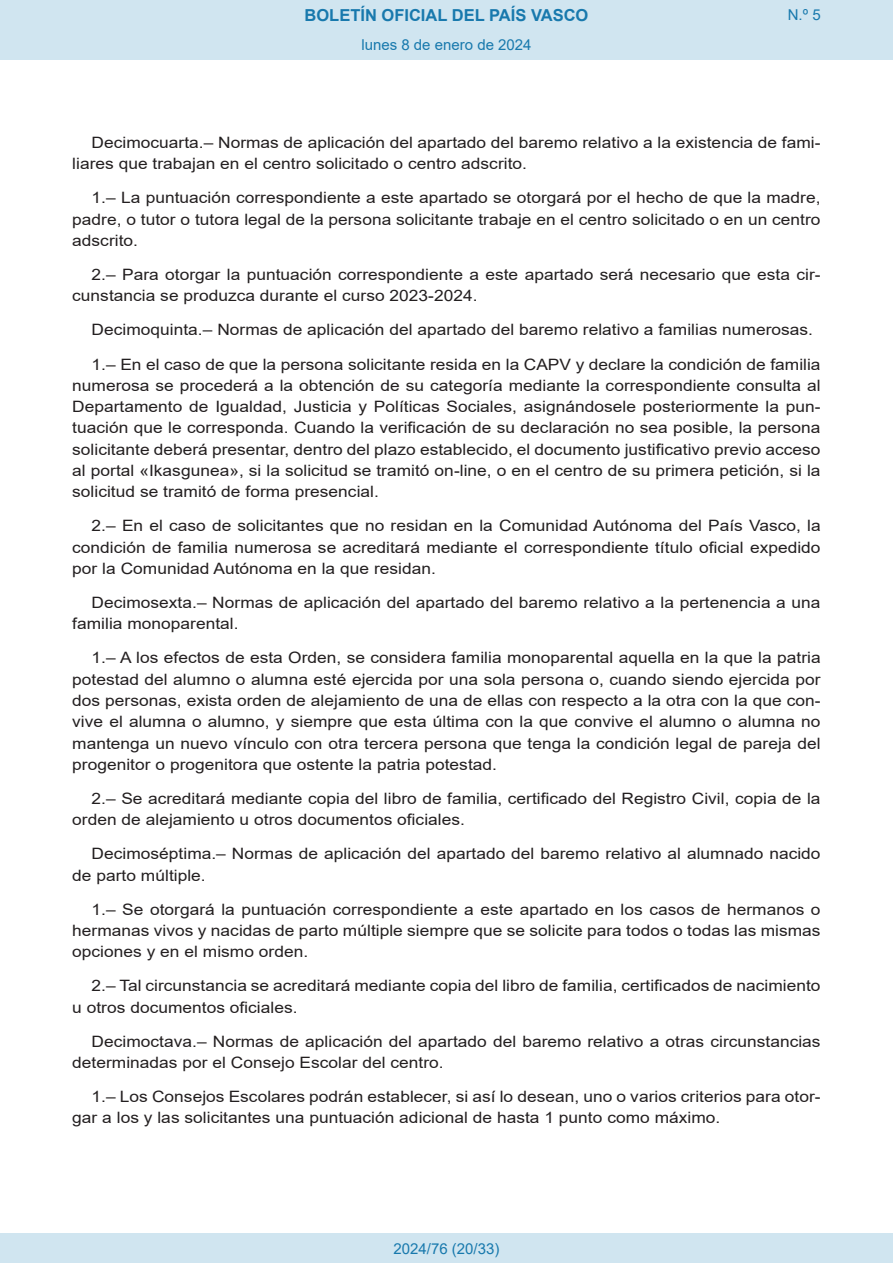
<style>
.page{position:relative;width:893px;height:1263px;background:#fff}
.page>*{position:absolute;margin:0;border:0;box-sizing:border-box;transform-origin:0 0}
.t1{font:700 16.5px "Arial";color:#1879ad}
.BOPVDetalle{font:15.6px/21.3px "Arial";color:#231f20;scale:1.11 1}
.Paginacion_Centro{font:15px "Arial";color:#1879ad}
</style>
<div class="page">
<div style="left:0;top:0;width:893px;height:60px;background:#d0e5f0"></div>
<div style="left:0;top:1233px;width:893px;height:30px;background:#d0e5f0"></div>
<p class="t1" style="left:305px;top:3px;width:285px">BOLETÍN OFICIAL DEL PAÍS VASCO</p>
<p class="Paginacion_Centro" style="left:361px;top:35px;width:172px">lunes 8 de enero de 2024</p>
<p class="Paginacion_Centro" style="left:788px;top:5px;width:34px">N.º 5</p>
<p class="BOPVDetalle" style="left:72px;top:132px;width:676px;text-indent:19px">Decimocuarta.– Normas de aplicación del apartado del baremo relativo a la existencia de fami&shy;liares que trabajan en el centro solicitado o centro adscrito.</p>
<p class="BOPVDetalle" style="left:72px;top:187px;width:676px;text-align:justify;text-indent:19px">1.– La puntuación correspondiente a este apartado se otorgará por el hecho de que la madre, padre, o tutor o tutora legal de la persona solicitante trabaje en el centro solicitado o en un centro adscrito.</p>
<p class="BOPVDetalle" style="left:72px;top:264px;width:676px;text-indent:19px">2.– Para otorgar la puntuación correspondiente a este apartado será necesario que esta cir&shy;cunstancia se produzca durante el curso 2023-2024.</p>
<p class="BOPVDetalle" style="left:92px;top:319px;width:651px">Decimoquinta.– Normas de aplicación del apartado del baremo relativo a familias numerosas.</p>
<p class="BOPVDetalle" style="left:72px;top:353px;width:676px;text-align:justify;text-indent:19px">1.– En el caso de que la persona solicitante resida en la CAPV y declare la condición de familia numerosa se procederá a la obtención de su categoría mediante la correspondiente consulta al Departamento de Igualdad, Justicia y Políticas Sociales, asignándosele posteriormente la pun&shy;tuación que le corresponda. Cuando la verificación de su declaración no sea posible, la persona solicitante deberá presentar, dentro del plazo establecido, el documento justificativo previo acceso al portal «Ikasgunea», si la solicitud se tramitó on-line, o en el centro de su primera petición, si la solicitud se tramitó de forma presencial.</p>
<p class="BOPVDetalle" style="left:72px;top:515px;width:676px;text-align:justify;text-indent:19px">2.– En el caso de solicitantes que no residan en la Comunidad Autónoma del País Vasco, la condición de familia numerosa se acreditará mediante el correspondiente título oficial expedido por la Comunidad Autónoma en la que residan.</p>
<p class="BOPVDetalle" style="left:72px;top:592px;width:676px;text-indent:19px">Decimosexta.– Normas de aplicación del apartado del baremo relativo a la pertenencia a una familia monoparental.</p>
<p class="BOPVDetalle" style="left:72px;top:647px;width:676px;text-align:justify;text-indent:19px">1.– A los efectos de esta Orden, se considera familia monoparental aquella en la que la patria potestad del alumno o alumna esté ejercida por una sola persona o, cuando siendo ejercida por dos personas, exista orden de alejamiento de una de ellas con respecto a la otra con la que con&shy;vive el alumna o alumno, y siempre que esta última con la que convive el alumno o alumna no mantenga un nuevo vínculo con otra tercera persona que tenga la condición legal de pareja del progenitor o progenitora que ostente la patria potestad.</p>
<p class="BOPVDetalle" style="left:72px;top:788px;width:676px;text-indent:19px">2.– Se acreditará mediante copia del libro de familia, certificado del Registro Civil, copia de la orden de alejamiento u otros documentos oficiales.</p>
<p class="BOPVDetalle" style="left:72px;top:843px;width:676px;text-indent:19px">Decimoséptima.– Normas de aplicación del apartado del baremo relativo al alumnado nacido de parto múltiple.</p>
<p class="BOPVDetalle" style="left:72px;top:898px;width:676px;text-align:justify;text-indent:19px">1.– Se otorgará la puntuación correspondiente a este apartado en los casos de hermanos o hermanas vivos y nacidas de parto múltiple siempre que se solicite para todos o todas las mismas opciones y en el mismo orden.</p>
<p class="BOPVDetalle" style="left:72px;top:975px;width:676px;text-indent:19px">2.– Tal circunstancia se acreditará mediante copia del libro de familia, certificados de nacimiento u otros documentos oficiales.</p>
<p class="BOPVDetalle" style="left:72px;top:1030px;width:676px;text-indent:19px">Decimoctava.– Normas de aplicación del apartado del baremo relativo a otras circunstancias determinadas por el Consejo Escolar del centro.</p>
<p class="BOPVDetalle" style="left:72px;top:1086px;width:676px;text-indent:19px">1.– Los Consejos Escolares podrán establecer, si así lo desean, uno o varios criterios para otor&shy;gar a los y las solicitantes una puntuación adicional de hasta 1 punto como máximo.</p>
<p class="Paginacion_Centro" style="left:393px;top:1238px;width:107px">2024/76 (20/33)</p>
</div>
